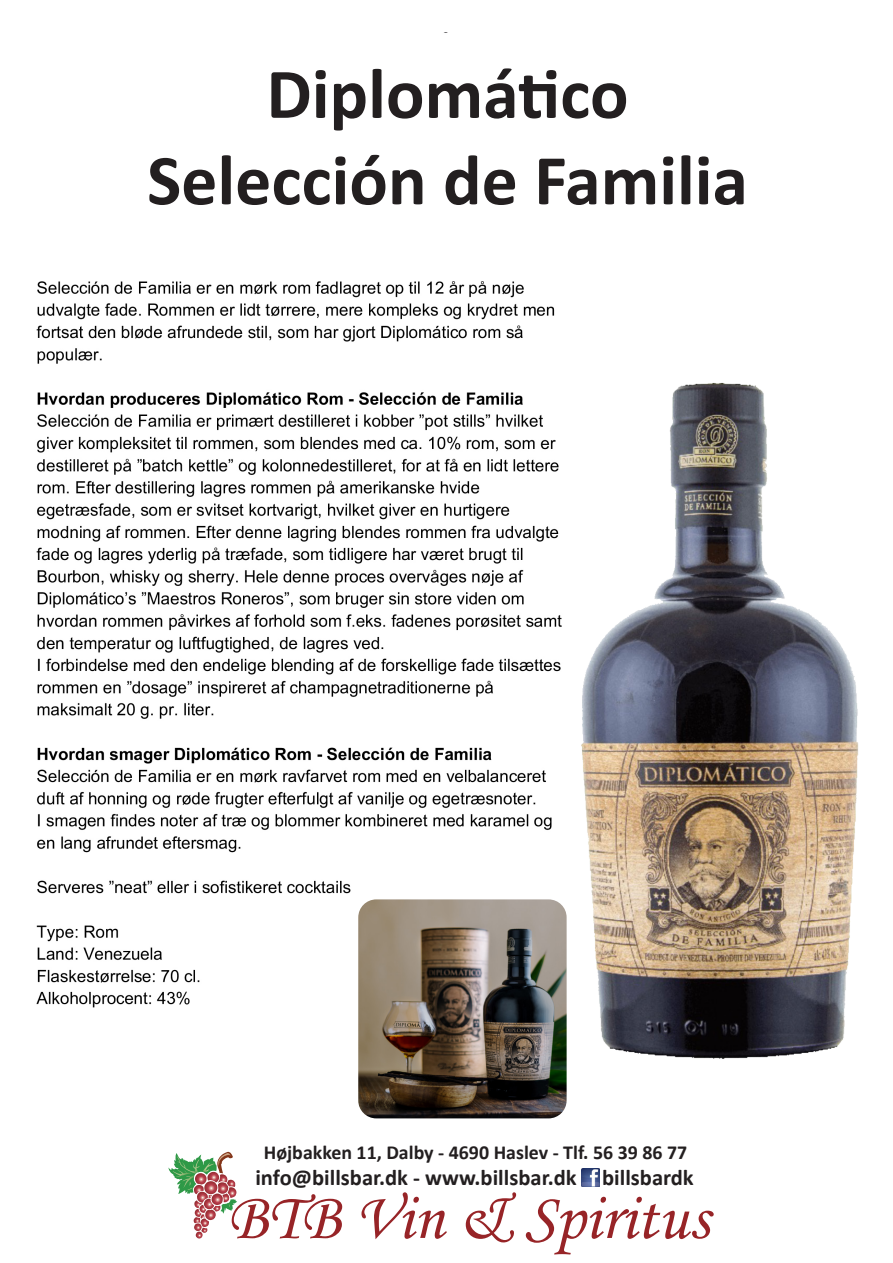
<style>
.page{position:relative;width:893px;height:1263px;background:#fff}
.page>*{position:absolute;margin:0;border:0;box-sizing:border-box;transform-origin:0 0}
.t1{font:700 72px "Calibri";color:#231f20}
.t2{font:66.3px "Monotype Corsiva";color:#972427}
.t3{font:700 22.5px "Calibri";color:#231f20}
.t4{font:700 19.95px "Calibri";color:#231f20}
</style>
<div class="page">
<img style="left:36px;top:32px;width:523px;height:976px">
<div style="left:128px;top:64px;width:731px;height:195px;background:#fff"></div>
<svg style="left:168px;top:1152px;width:69px;height:86px"></svg>
<img style="left:581px;top:1168px;width:19px;height:19px">
<img style="left:559px;top:382px;width:300px;height:677px">
<img style="left:358px;top:899px;width:209px;height:219px">
<p class="t1" style="left:266px;top:43px;width:364px">Diplomático</p>
<p class="t1" style="left:147px;top:129px;width:602px">Selección de Familia</p>
<p class="t4" style="left:264px;top:1138px;width:425px">Højbakken 11, Dalby - 4690 Haslev - Tlf. 56 39 86 77</p>
<p class="t3" style="left:255px;top:1162px;width:440px">info@billsbar.dk - www.billsbar.dk billsbardk</p>
<p class="t2" style="left:227px;top:1177px;width:483px">BTB Vin &amp; Spiritus</p>
</div>
